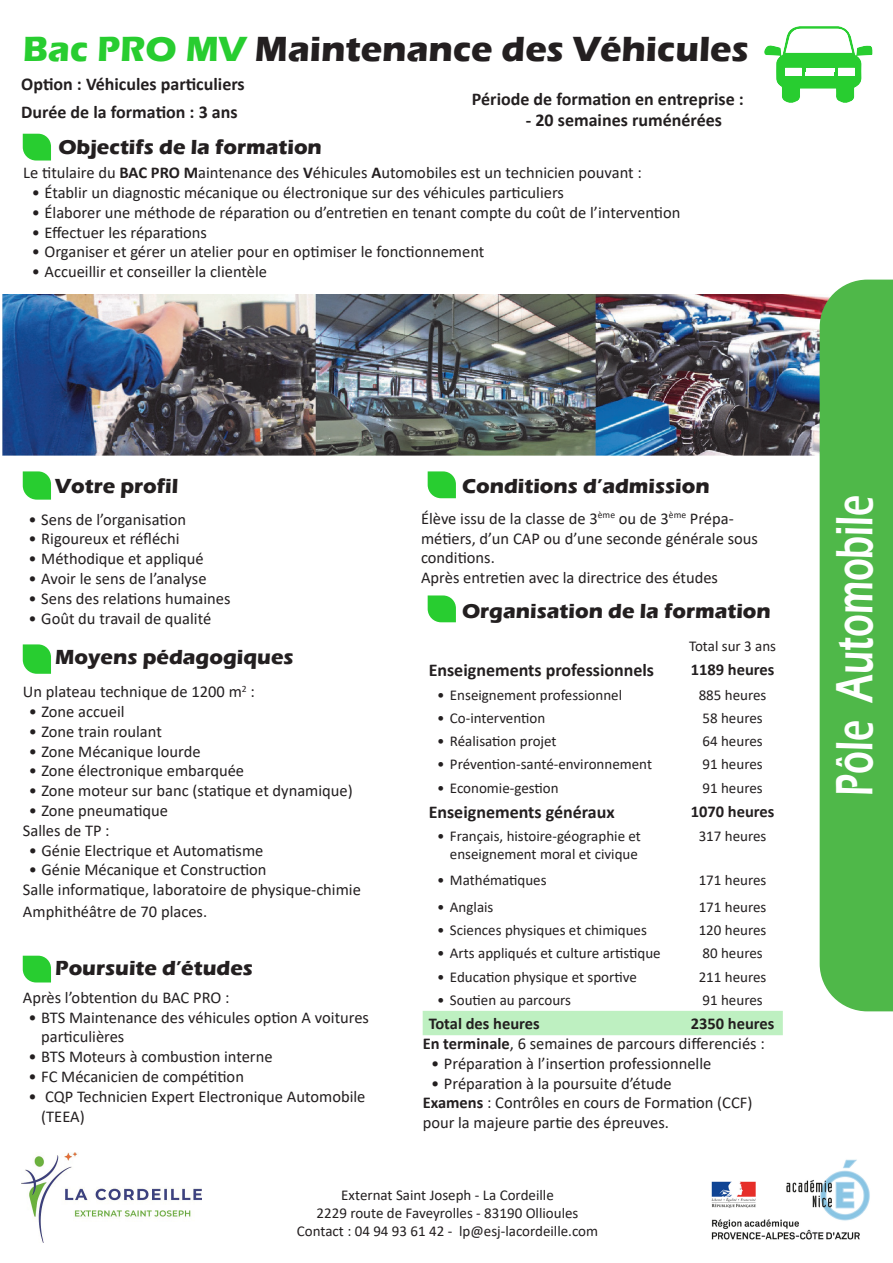
<style>
.page{position:relative;width:893px;height:1263px;background:#fff}
.page>*{position:absolute;margin:0;border:0;box-sizing:border-box;transform-origin:0 0}
.t1{font:600 54px "Eras ITC";color:#fff;scale:.68 1}
.t2{font:700 36px "Eras ITC";color:#231f20}
.t3{font:700 21px "Eras ITC";color:#231f20}
.t4{font:700 18px "Calibri";color:#231f20}
.t5{font:16.5px/19.8px "Calibri";color:#231f20}
.t6{font:700 16.5px "Calibri";color:#231f20}
.t7{font:15px/18px "Calibri";color:#231f20;text-align:right}
.s1{color:#28cd30}
.s2{font-weight:700}
</style>
<div class="page">
<svg style="left:23px;top:134px;width:28px;height:27px"></svg>
<svg style="left:23px;top:471px;width:28px;height:29px"></svg>
<svg style="left:428px;top:471px;width:28px;height:27px"></svg>
<svg style="left:23px;top:644px;width:28px;height:30px"></svg>
<svg style="left:23px;top:956px;width:28px;height:26px"></svg>
<svg style="left:428px;top:595px;width:28px;height:27px"></svg>
<div style="left:423px;top:1011px;width:360px;height:24px;background:#bef0c1"></div>
<svg style="left:764px;top:26px;width:108px;height:77px"></svg>
<div style="left:785px;top:68px;width:17px;height:7px;background:#fff"></div>
<div style="left:838px;top:68px;width:17px;height:7px;background:#fff"></div>
<hr style="left:806px;top:68px;width:28px;height:3px;background:#fff">
<hr style="left:806px;top:72px;width:28px;height:4px;background:#fff">
<img style="left:711px;top:1159px;width:159px;height:81px">
<img style="left:22px;top:1152px;width:180px;height:90px">
<img style="left:2px;top:294px;width:818px;height:162px">
<div style="left:820px;top:280px;width:73px;height:731px;background:#4fb849"></div>
<p class="t2" style="left:23px;top:28px;width:728px"><span class="s1">Bac PRO MV</span> Maintenance des Véhicules</p>
<p class="t4" style="left:21px;top:72px;width:225px">Option : Véhicules particuliers</p>
<p class="t4" style="left:21px;top:99px;width:218px">Durée de la formation : 3 ans</p>
<p class="t4" style="left:472px;top:86px;width:273px">Période de formation en entreprise :</p>
<p class="t4" style="left:526px;top:108px;width:198px">- 20 semaines ruménérées</p>
<p class="t3" style="left:58px;top:135px;width:265px">Objectifs de la formation</p>
<p class="t5" style="left:23px;top:162px;width:620px">Le titulaire du <span class="s2">BAC PRO M</span>aintenance des <span class="s2">V</span>éhicules <span class="s2">A</span>utomobiles est un technicien pouvant :</p>
<p class="t5" style="left:32px;top:182px;width:534px">• Établir un diagnostic mécanique ou électronique sur des véhicules particuliers</p>
<p class="t5" style="left:32px;top:202px;width:650px">• Élaborer une méthode de réparation ou d’entretien en tenant compte du coût de l’intervention</p>
<p class="t5" style="left:32px;top:222px;width:177px">• Effectuer les réparations</p>
<p class="t5" style="left:32px;top:242px;width:454px">• Organiser et gérer un atelier pour en optimiser le fonctionnement</p>
<p class="t5" style="left:32px;top:261px;width:237px">• Accueillir et conseiller la clientèle</p>
<p class="t3" style="left:55px;top:474px;width:124px">Votre profil</p>
<p class="t5" style="left:29px;top:509px;width:159px">• Sens de l’organisation</p>
<p class="t5" style="left:29px;top:528px;width:153px">• Rigoureux et réfléchi</p>
<p class="t5" style="left:29px;top:548px;width:177px">• Méthodique et appliqué</p>
<p class="t5" style="left:29px;top:568px;width:180px">• Avoir le sens de l’analyse</p>
<p class="t5" style="left:29px;top:588px;width:203px">• Sens des relations humaines</p>
<p class="t5" style="left:29px;top:608px;width:184px">• Goût du travail de qualité</p>
<p class="t3" style="left:55px;top:645px;width:240px">Moyens pédagogiques</p>
<p class="t5" style="left:23px;top:681px;width:233px">Un plateau technique de 1200 m<sup>2</sup> :</p>
<p class="t5" style="left:29px;top:701px;width:97px">• Zone accueil</p>
<p class="t5" style="left:29px;top:721px;width:135px">• Zone train roulant</p>
<p class="t5" style="left:29px;top:741px;width:173px">• Zone Mécanique lourde</p>
<p class="t5" style="left:29px;top:761px;width:217px">• Zone électronique embarquée</p>
<p class="t5" style="left:29px;top:780px;width:326px">• Zone moteur sur banc (statique et dynamique)</p>
<p class="t5" style="left:29px;top:800px;width:141px">• Zone pneumatique</p>
<p class="t5" style="left:23px;top:820px;width:88px">Salles de TP :</p>
<p class="t5" style="left:29px;top:840px;width:236px">• Génie Electrique et Automatisme</p>
<p class="t5" style="left:29px;top:860px;width:239px">• Génie Mécanique et Construction</p>
<p class="t5" style="left:23px;top:879px;width:339px">Salle informatique, laboratoire de physique-chimie</p>
<p class="t5" style="left:23px;top:901px;width:186px">Amphithéâtre de 70 places.</p>
<p class="t3" style="left:55px;top:956px;width:199px">Poursuite d’études</p>
<p class="t5" style="left:23px;top:987px;width:208px">Après l’obtention du BAC PRO :</p>
<p class="t5" style="left:41px;top:1007px;width:329px;text-indent:-13px">• BTS Maintenance des véhicules option A voitures particulières</p>
<p class="t5" style="left:29px;top:1046px;width:246px">• BTS Moteurs à combustion interne</p>
<p class="t5" style="left:29px;top:1066px;width:217px">• FC Mécanicien de compétition</p>
<p class="t5" style="left:41px;top:1086px;width:326px;text-indent:-13px">• CQP Technicien Expert Electronique Automobile (TEEA)</p>
<p class="t3" style="left:462px;top:474px;width:249px">Conditions d’admission</p>
<p class="t5" style="left:421px;top:508px;width:338px">Élève issu de la classe de 3<sup>ème</sup> ou de 3<sup>ème</sup> Prépa&shy;métiers, d’un CAP ou d’une seconde générale sous conditions.</p>
<p class="t5" style="left:421px;top:567px;width:298px">Après entretien avec la directrice des études</p>
<p class="t3" style="left:462px;top:599px;width:310px">Organisation de la formation</p>
<p class="t7" style="left:689px;top:636px;width:89px">Total sur 3 ans</p>
<p class="t4" style="left:429px;top:658px;width:227px">Enseignements professionnels</p>
<p class="t6" style="left:691px;top:658px;width:85px">1189 heures</p>
<p class="t7" style="left:437px;top:685px;width:186px">• Enseignement professionnel</p>
<p class="t7" style="left:699px;top:685px;width:69px">885 heures</p>
<p class="t7" style="left:437px;top:708px;width:110px">• Co-intervention</p>
<p class="t7" style="left:702px;top:708px;width:62px">58 heures</p>
<p class="t7" style="left:437px;top:732px;width:121px">• Réalisation projet</p>
<p class="t7" style="left:702px;top:732px;width:62px">64 heures</p>
<p class="t7" style="left:437px;top:755px;width:216px">• Prévention-santé-environnement</p>
<p class="t7" style="left:702px;top:755px;width:62px">91 heures</p>
<p class="t7" style="left:437px;top:778px;width:123px">• Economie-gestion</p>
<p class="t7" style="left:702px;top:778px;width:62px">91 heures</p>
<p class="t4" style="left:429px;top:799px;width:187px">Enseignements généraux</p>
<p class="t6" style="left:691px;top:800px;width:85px">1070 heures</p>
<p class="t7" style="left:437px;top:827px;width:205px">• Français, histoire-géographie et enseignement moral et civique</p>
<p class="t7" style="left:699px;top:827px;width:69px">317 heures</p>
<p class="t7" style="left:437px;top:871px;width:111px">• Mathématiques</p>
<p class="t7" style="left:699px;top:871px;width:69px">171 heures</p>
<p class="t7" style="left:437px;top:897px;width:58px">• Anglais</p>
<p class="t7" style="left:699px;top:897px;width:69px">171 heures</p>
<p class="t7" style="left:437px;top:921px;width:211px">• Sciences physiques et chimiques</p>
<p class="t7" style="left:699px;top:921px;width:69px">120 heures</p>
<p class="t7" style="left:437px;top:944px;width:225px">• Arts appliqués et culture artistique</p>
<p class="t7" style="left:702px;top:944px;width:62px">80 heures</p>
<p class="t7" style="left:437px;top:967px;width:201px">• Education physique et sportive</p>
<p class="t7" style="left:699px;top:967px;width:69px">211 heures</p>
<p class="t7" style="left:437px;top:990px;width:135px">• Soutien au parcours</p>
<p class="t7" style="left:702px;top:990px;width:62px">91 heures</p>
<p class="t6" style="left:429px;top:1012px;width:113px">Total des heures</p>
<p class="t6" style="left:691px;top:1012px;width:85px">2350 heures</p>
<p class="t5" style="left:423px;top:1033px;width:344px"><span class="s2">En terminale</span>, 6 semaines de parcours differenciés :</p>
<p class="t5" style="left:431px;top:1053px;width:282px">• Préparation à l’insertion professionnelle</p>
<p class="t5" style="left:431px;top:1073px;width:242px">• Préparation à la poursuite d’étude</p>
<p class="t5" style="left:423px;top:1093px;width:331px"><span class="s2">Examens</span> : Contrôles en cours de Formation (CCF) pour la majeure partie des épreuves.</p>
<p class="t7" style="left:341px;top:1186px;width:214px">Externat Saint Joseph - La Cordeille</p>
<p class="t7" style="left:317px;top:1204px;width:263px">2229 route de Faveyrolles - 83190 Ollioules</p>
<p class="t7" style="left:297px;top:1222px;width:303px">Contact : 04 94 93 61 42 - lp@esj-lacordeille.com</p>
<p class="t1" style="left:824px;top:796px;width:444px;rotate:-90deg">Pôle Automobile</p>
</div>
